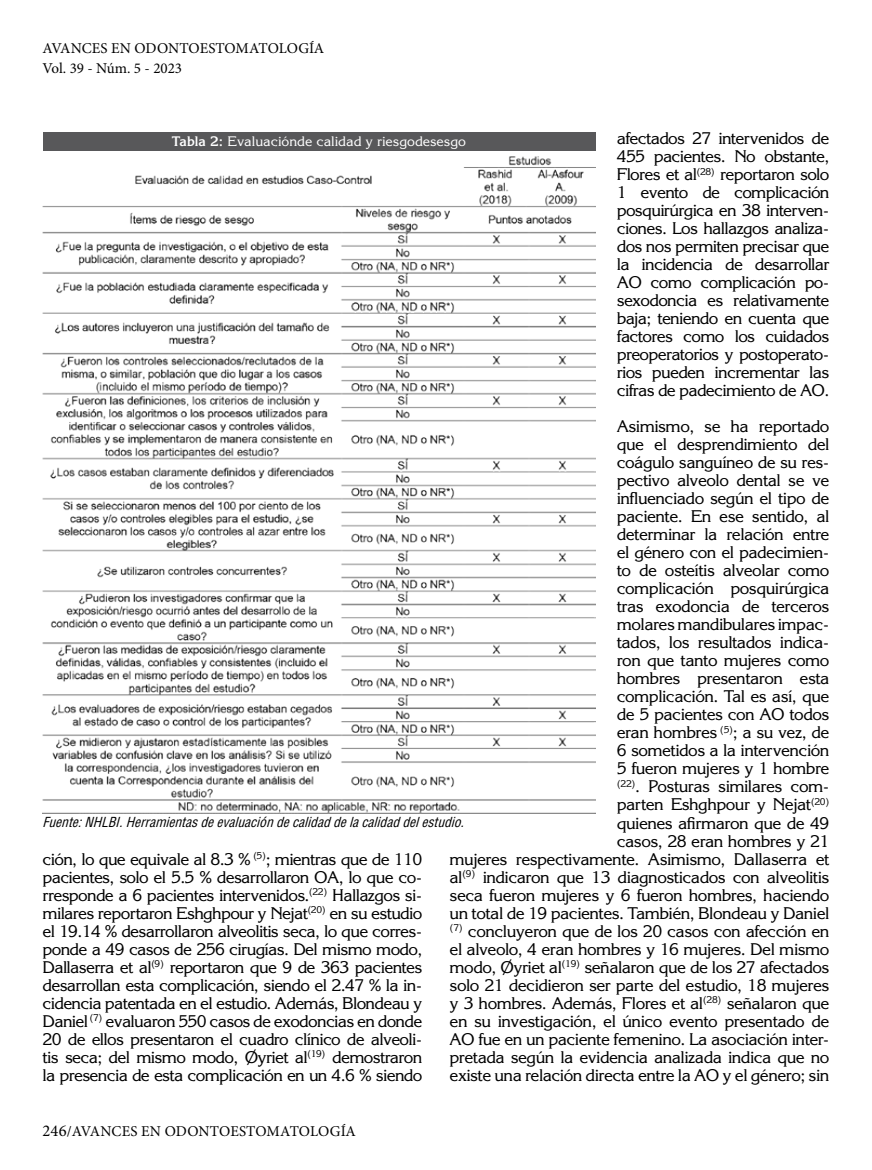
<style>
.page{position:relative;width:872px;height:1170px;background:#fff}
.page>*{position:absolute;margin:0;border:0;box-sizing:border-box;transform-origin:0 0}
.t1{font:16.5px/18px "Korinna Std";letter-spacing:-.03em;color:#000;text-align:justify}
.t2{font:15px/19.2px "Minion Pro";color:#000}
.t3{font:italic condensed 13.5px "Helvetica LT Std";color:#000}
.t4{font:13.5px "Korinna Std";color:#fff}
.s1{font-weight:700}
.s2{font-size:16.5px}
</style>
<div class="page">
<div style="left:43px;top:132px;width:552px;height:19px;background:#58585a"></div>
<img style="left:43px;top:156px;width:552px;height:657px">
<p class="t2" style="left:43px;top:39px;width:283px">AVANCES EN ODONTOESTOMATOLOGÍA<br>Vol. 39 - Núm. 5 - 2023</p>
<p class="t1" style="left:617px;top:129px;width:214px">afectados 27 intervenidos de 455 pacientes. No obstante, Flores et al<sup>(28)</sup> reportaron solo 1 evento de complicación posquirúrgica en 38 interven&shy;ciones. Los hallazgos analiza&shy;dos nos permiten precisar que la incidencia de desarrollar AO como complicación po&shy;sexodoncia es relativamente baja; teniendo en cuenta que factores como los cuidados preoperatorios y postoperato&shy;rios pueden incrementar las cifras de padecimiento de AO.</p>
<p class="t1" style="left:449px;top:417px;width:381px;text-align:right">Asimismo, se ha reportado<br>que el desprendimiento del<br>coágulo sanguíneo de su res-<br>pectivo alveolo dental se ve<br>influenciado según el tipo de<br>paciente. En ese sentido, al<br>determinar la relación entre<br>el género con el padecimien-<br>to de osteítis alveolar como<br>complicación posquirúrgica<br>tras exodoncia de terceros<br>molares mandibulares impac-<br>tados, los resultados indica-<br>ron que tanto mujeres como<br>hombres presentaron esta<br>complicación. Tal es así, que<br>de 5 pacientes con AO todos<br>eran hombres <sup>(5)</sup>; a su vez, de<br>6 sometidos a la intervención<br>5 fueron mujeres y 1 hombre<br><sup>(22)</sup>. Posturas similares com-<br>parten Eshghpour y Nejat<sup>(20)<br></sup>quienes afirmaron que de 49<br>casos, 28 eran hombres y 21<br>mujeres respectivamente. Asimismo, Dallaserra et al<sup>(9)</sup> indicaron que 13 diagnosticados con alveolitis seca fueron mujeres y 6 fueron hombres, haciendo un total de 19 pacientes. También, Blondeau y Daniel <sup>(7)</sup> concluyeron que de los 20 casos con afección en el alveolo, 4 eran hombres y 16 mujeres. Del mismo modo, Øyriet al<sup>(19)</sup> señalaron que de los 27 afectados solo 21 decidieron ser parte del estudio, 18 mujeres y 3 hombres. Además, Flores et al<sup>(28)</sup> señalaron que en su investigación, el único evento presentado de AO fue en un paciente femenino. La asociación inter&shy;pretada según la evidencia analizada indica que no existe una relación directa entre la AO y el género; sin</p>
<p class="t4" style="left:172px;top:132px;width:295px"><span class="s1">Tabla 2:</span> Evaluaciónde calidad y riesgodesesgo</p>
<p class="t3" style="left:43px;top:813px;width:427px">Fuente:NHLBI.Herramientasdeevaluacióndecalidaddelacalidaddelestudio.</p>
<p class="t1" style="left:43px;top:849px;width:381px">ción, lo que equivale al 8.3 % <sup>(5)</sup>; mientras que de 110 pacientes, solo el 5.5 % desarrollaron OA, lo que co&shy;rresponde a 6 pacientes intervenidos.<sup>(22)</sup> Hallazgos si&shy;milares reportaron Eshghpour y Nejat<sup>(20)</sup> en su estudio el 19.14 % desarrollaron alveolitis seca, lo que corres&shy;ponde a 49 casos de 256 cirugías. Del mismo modo, Dallaserra et al<sup>(9)</sup> reportaron que 9 de 363 pacientes desarrollan esta complicación, siendo el 2.47 % la in&shy;cidencia patentada en el estudio. Además, Blondeau y Daniel <sup>(7)</sup> evaluaron 550 casos de exodoncias en donde 20 de ellos presentaron el cuadro clínico de alveoli&shy;tis seca; del mismo modo, Øyriet al<sup>(19)</sup> demostraron la presencia de esta complicación en un 4.6 % siendo</p>
<p class="t2" style="left:43px;top:1121px;width:315px"><span class="s2">246</span>/AVANCES EN ODONTOESTOMATOLOGÍA</p>
</div>
